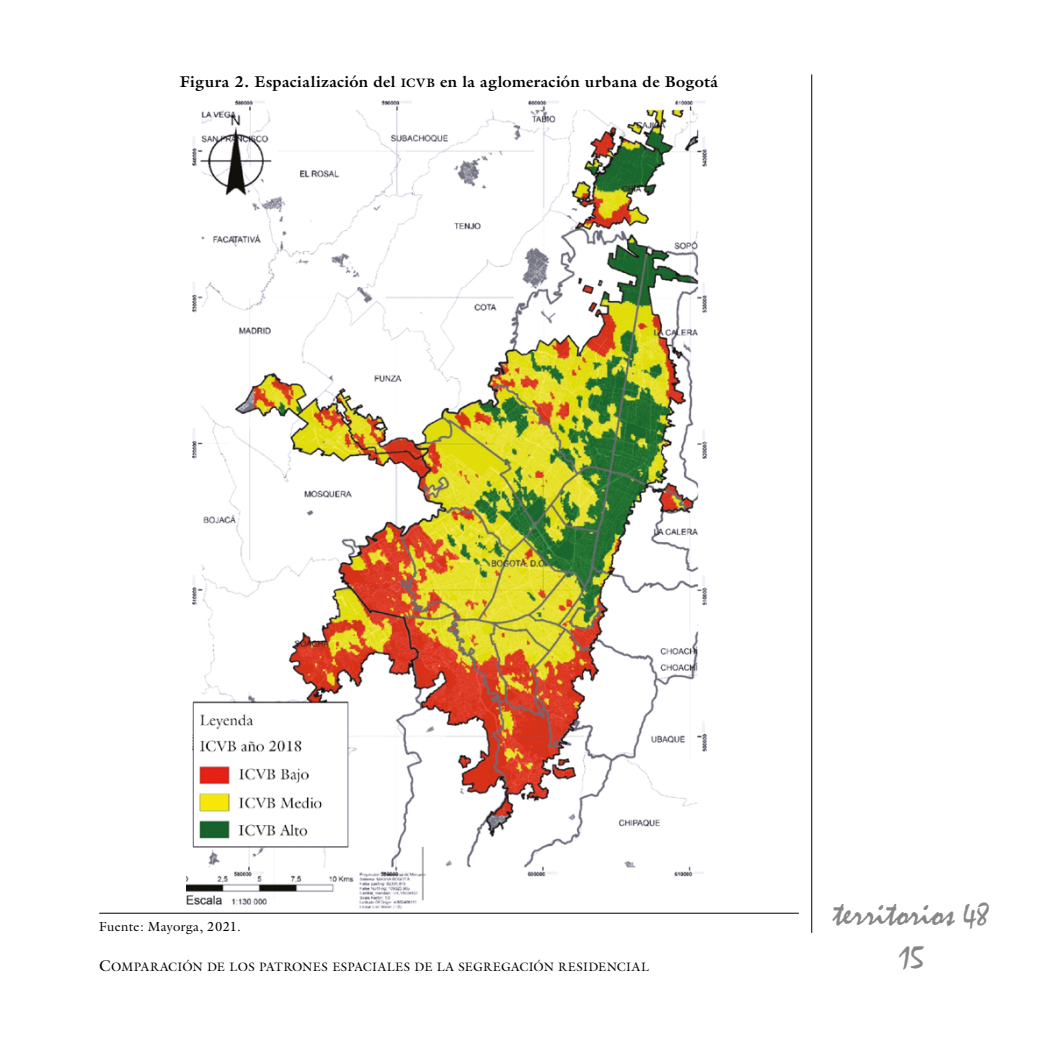
<style>
.page{position:relative;width:1042px;height:1042px;background:#fff}
.page>*{position:absolute;margin:0;border:0;box-sizing:border-box;transform-origin:0 0}
.t1{font:37.62px "Mistral";letter-spacing:-.01em;color:#878787}
.t2{font:33.25px "Mistral";color:#878787}
._15Tit_grafico{font:700 15.75px "Galliard";letter-spacing:.025em;color:#000}
._16Fte_grafico{font:13.12px "Galliard";letter-spacing:.025em;color:#000}
.t3{font:12.25px "Galliard";letter-spacing:.02em;color:#000}
.s1{font-size:12.25px}
.s2{font-size:15.75px}
.s3{font-size:31.5px}
</style>
<div class="page">
<hr style="left:811px;top:74px;width:1px;height:859px;background:#000">
<hr style="left:99px;top:913px;width:700px;height:1px;background:#000">
<img style="left:187px;top:100px;width:520px;height:809px">
<p class="_15Tit_grafico" style="left:180px;top:71px;width:540px">Figura 2. Espacialización del <span class="s1">icvb</span> en la aglomeración urbana de Bogotá</p>
<p class="_16Fte_grafico" style="left:99px;top:918px;width:143px">Fuente: Mayorga, 2021.</p>
<p class="t3" style="left:99px;top:959px;width:551px"><span class="s2">C</span>OMPARACIÓN DE LOS PATRONES ESPACIALES DE LA SEGREGACIÓN RESIDENCIAL</p>
<h1 class="t1" style="left:833px;top:892px;width:158px">territorios <span class="s3">48</span></h1>
<h2 class="t2" style="left:898px;top:938px;width:27px">15</h2>
</div>
